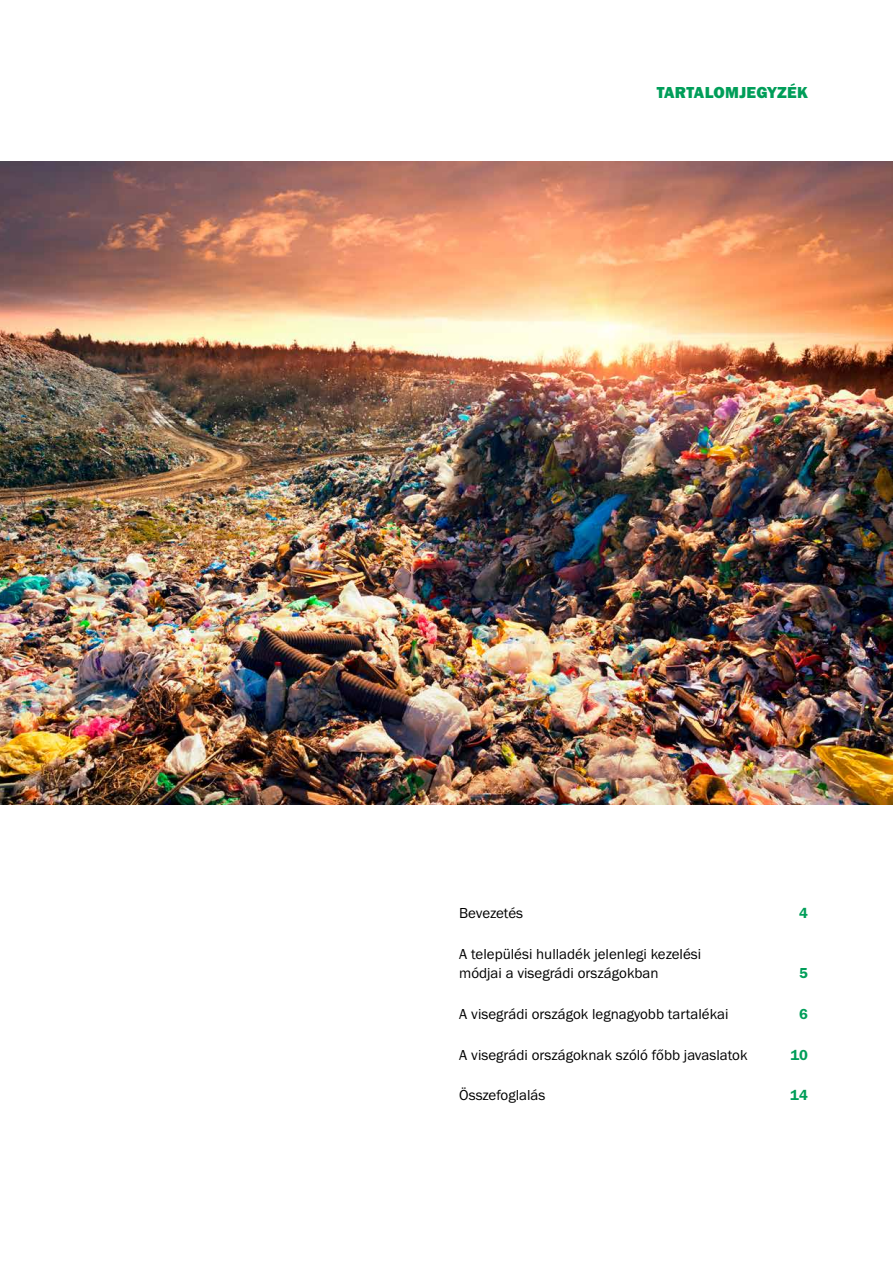
<style>
.page{position:relative;width:893px;height:1263px;background:#fff}
.page>*{position:absolute;margin:0;border:0;box-sizing:border-box;transform-origin:0 0}
.t1{font:16.5px "Franklin Got Itc TOT Hea";letter-spacing:.015em;color:#009e59}
.t2{font:15px/19.5px "Franklin Got Itc TOT Boo";color:#000}
.t3{font:15px "Franklin Got Itc TOT Dem";color:#009e59}
</style>
<div class="page">
<img style="left:0;top:162px;width:893px;height:642px">
<p class="t1" style="left:657px;top:83px;width:153px">TARTALOMJEGYZÉK</p>
<p class="t2" style="left:459px;top:903px;width:66px">Bevezetés</p>
<p class="t3" style="left:799px;top:904px;width:10px">4</p>
<p class="t2" style="left:459px;top:944px;width:243px">A települési hulladék jelenlegi kezelési módjai a visegrádi országokban</p>
<p class="t3" style="left:799px;top:965px;width:10px">5</p>
<p class="t2" style="left:459px;top:1004px;width:271px">A visegrádi országok legnagyobb tartalékai</p>
<p class="t3" style="left:799px;top:1005px;width:10px">6</p>
<p class="t2" style="left:459px;top:1045px;width:290px">A visegrádi országoknak szóló főbb javaslatok</p>
<p class="t3" style="left:790px;top:1046px;width:19px">10</p>
<p class="t2" style="left:459px;top:1086px;width:88px">Összefoglalás</p>
<p class="t3" style="left:790px;top:1087px;width:19px">14</p>
</div>
